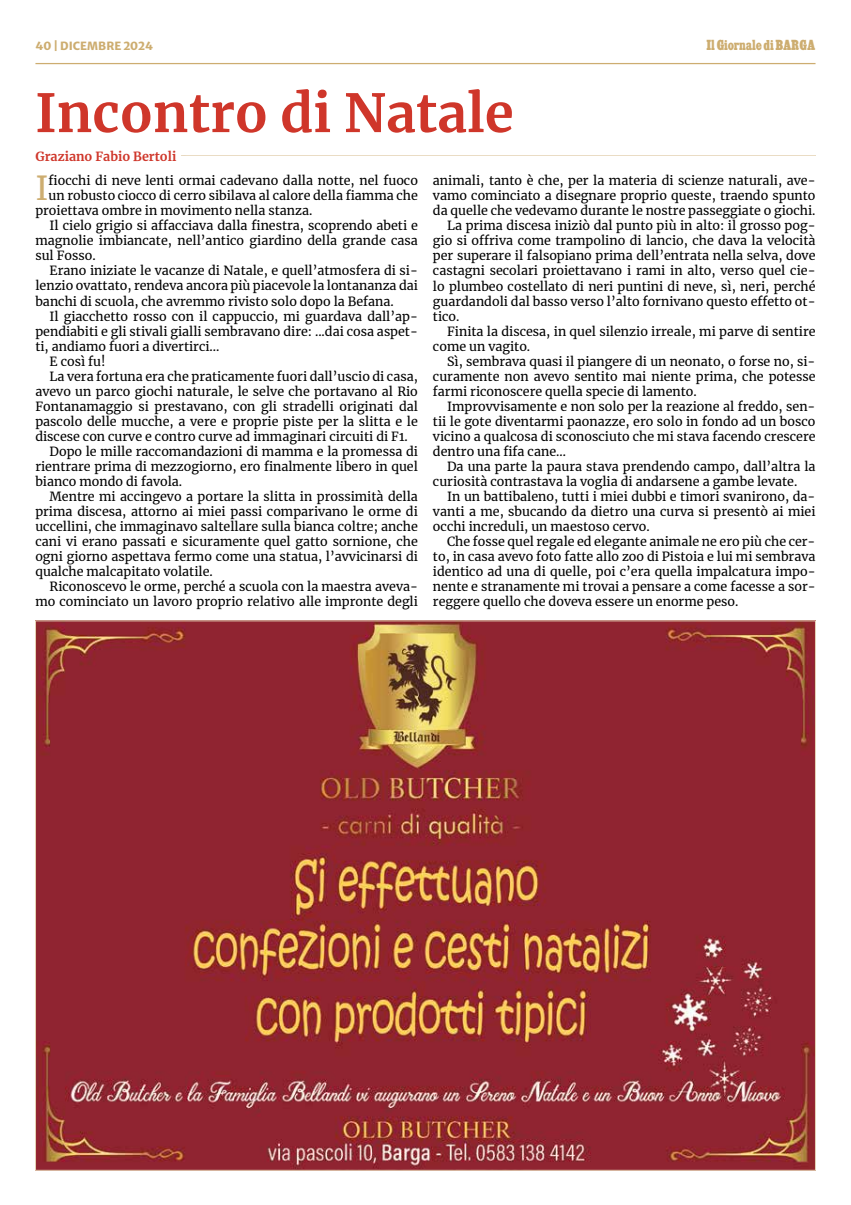
<style>
.page{position:relative;width:851px;height:1205px;background:#fff}
.page>*{position:absolute;margin:0;border:0;box-sizing:border-box;transform-origin:0 0}
.t1{font:700 52.5px "Merriweather";color:#cf362a}
.t2{font:32.75px "Merriweather";color:#cdad70}
.t3{font:12.5px "Merriweather";color:#000}
.t4{font:700 12.5px "Merriweather";color:#cf362a}
.t5{font:11.25px "Cairo";color:#cdad70}
.t6{font:11.25px "Merriweather Sans";letter-spacing:.005em;color:#cdad70}
</style>
<div class="page">
<hr style="left:35px;top:63px;width:780px;height:1px;background:#cdad70">
<hr style="left:180px;top:153px;width:638px;height:3px;background:#000;opacity:.5">
<img style="left:37px;top:622px;width:776px;height:546px">
<p class="t6" style="left:35px;top:37px;width:119px">40 | DICEMBRE 2024</p>
<p class="t5" style="left:706px;top:40px;width:110px">Il Giornale di BARGA</p>
<h1 class="t1" style="left:35px;top:77px;width:480px">Incontro di Natale</h1>
<p class="t4" style="left:35px;top:148px;width:142px">Graziano Fabio Bertoli</p>
<h2 class="t2" style="left:35px;top:166px;width:15px">I</h2>
<p class="t3" style="left:49px;top:172px;width:371px">fiocchi di neve lenti ormai cadevano dalla notte, nel fuoco</p>
<p class="t3" style="left:433px;top:172px;width:384px">animali, tanto è che, per la materia di scienze naturali, ave-</p>
<p class="t3" style="left:433px;top:187px;width:384px">vamo cominciato a disegnare proprio queste, traendo spunto</p>
<p class="t3" style="left:433px;top:202px;width:384px">da quelle che vedevamo durante le nostre passeggiate o giochi.</p>
<p class="t3" style="left:447px;top:217px;width:370px">La prima discesa iniziò dal punto più in alto: il grosso pog-</p>
<p class="t3" style="left:433px;top:232px;width:384px">gio si offriva come trampolino di lancio, che dava la velocità</p>
<p class="t3" style="left:433px;top:247px;width:384px">per superare il falsopiano prima dell’entrata nella selva, dove</p>
<p class="t3" style="left:433px;top:262px;width:384px">castagni secolari proiettavano i rami in alto, verso quel cie-</p>
<p class="t3" style="left:433px;top:277px;width:384px">lo plumbeo costellato di neri puntini di neve, sì, neri, perché</p>
<p class="t3" style="left:433px;top:292px;width:384px">guardandoli dal basso verso l’alto fornivano questo effetto ot-</p>
<p class="t3" style="left:433px;top:307px;width:28px">tico.</p>
<p class="t3" style="left:447px;top:322px;width:370px">Finita la discesa, in quel silenzio irreale, mi parve di sentire</p>
<p class="t3" style="left:433px;top:337px;width:99px">come un vagito.</p>
<p class="t3" style="left:447px;top:352px;width:370px">Sì, sembrava quasi il piangere di un neonato, o forse no, si-</p>
<p class="t3" style="left:433px;top:367px;width:384px">curamente non avevo sentito mai niente prima, che potesse</p>
<p class="t3" style="left:433px;top:382px;width:265px">farmi riconoscere quella specie di lamento.</p>
<p class="t3" style="left:447px;top:397px;width:370px">Improvvisamente e non solo per la reazione al freddo, sen-</p>
<p class="t3" style="left:433px;top:412px;width:384px">tii le gote diventarmi paonazze, ero solo in fondo ad un bosco</p>
<p class="t3" style="left:433px;top:427px;width:384px">vicino a qualcosa di sconosciuto che mi stava facendo crescere</p>
<p class="t3" style="left:433px;top:442px;width:134px">dentro una fifa cane…</p>
<p class="t3" style="left:447px;top:457px;width:370px">Da una parte la paura stava prendendo campo, dall’altra la</p>
<p class="t3" style="left:433px;top:472px;width:366px">curiosità contrastava la voglia di andarsene a gambe levate.</p>
<p class="t3" style="left:447px;top:487px;width:370px">In un battibaleno, tutti i miei dubbi e timori svanirono, da-</p>
<p class="t3" style="left:433px;top:502px;width:384px">vanti a me, sbucando da dietro una curva si presentò ai miei</p>
<p class="t3" style="left:433px;top:517px;width:218px">occhi increduli, un maestoso cervo.</p>
<p class="t3" style="left:447px;top:532px;width:370px">Che fosse quel regale ed elegante animale ne ero più che cer-</p>
<p class="t3" style="left:433px;top:547px;width:384px">to, in casa avevo foto fatte allo zoo di Pistoia e lui mi sembrava</p>
<p class="t3" style="left:433px;top:562px;width:384px">identico ad una di quelle, poi c’era quella impalcatura impo-</p>
<p class="t3" style="left:433px;top:577px;width:384px">nente e stranamente mi trovai a pensare a come facesse a sor-</p>
<p class="t3" style="left:433px;top:592px;width:307px">reggere quello che doveva essere un enorme peso.</p>
<p class="t3" style="left:49px;top:187px;width:371px">un robusto ciocco di cerro sibilava al calore della fiamma che</p>
<p class="t3" style="left:35px;top:202px;width:278px">proiettava ombre in movimento nella stanza.</p>
<p class="t3" style="left:50px;top:217px;width:370px">Il cielo grigio si affacciava dalla finestra, scoprendo abeti e</p>
<p class="t3" style="left:35px;top:232px;width:384px">magnolie imbiancate, nell’antico giardino della grande casa</p>
<p class="t3" style="left:35px;top:247px;width:62px">sul Fosso.</p>
<p class="t3" style="left:50px;top:262px;width:370px">Erano iniziate le vacanze di Natale, e quell’atmosfera di si-</p>
<p class="t3" style="left:35px;top:277px;width:384px">lenzio ovattato, rendeva ancora più piacevole la lontananza dai</p>
<p class="t3" style="left:35px;top:292px;width:360px">banchi di scuola, che avremmo rivisto solo dopo la Befana.</p>
<p class="t3" style="left:50px;top:307px;width:370px">Il giacchetto rosso con il cappuccio, mi guardava dall’ap-</p>
<p class="t3" style="left:35px;top:322px;width:384px">pendiabiti e gli stivali gialli sembravano dire: ...dai cosa aspet-</p>
<p class="t3" style="left:35px;top:337px;width:186px">ti, andiamo fuori a divertirci...</p>
<p class="t3" style="left:50px;top:352px;width:57px">E così fu!</p>
<p class="t3" style="left:50px;top:367px;width:370px">La vera fortuna era che praticamente fuori dall’uscio di casa,</p>
<p class="t3" style="left:35px;top:382px;width:384px">avevo un parco giochi naturale, le selve che portavano al Rio</p>
<p class="t3" style="left:35px;top:397px;width:384px">Fontanamaggio si prestavano, con gli stradelli originati dal</p>
<p class="t3" style="left:35px;top:412px;width:384px">pascolo delle mucche, a vere e proprie piste per la slitta e le</p>
<p class="t3" style="left:35px;top:427px;width:374px">discese con curve e contro curve ad immaginari circuiti di F1.</p>
<p class="t3" style="left:50px;top:442px;width:370px">Dopo le mille raccomandazioni di mamma e la promessa di</p>
<p class="t3" style="left:35px;top:457px;width:384px">rientrare prima di mezzogiorno, ero finalmente libero in quel</p>
<p class="t3" style="left:35px;top:472px;width:148px">bianco mondo di favola.</p>
<p class="t3" style="left:50px;top:487px;width:370px">Mentre mi accingevo a portare la slitta in prossimità della</p>
<p class="t3" style="left:35px;top:502px;width:384px">prima discesa, attorno ai miei passi comparivano le orme di</p>
<p class="t3" style="left:35px;top:517px;width:384px">uccellini, che immaginavo saltellare sulla bianca coltre; anche</p>
<p class="t3" style="left:35px;top:532px;width:384px">cani vi erano passati e sicuramente quel gatto sornione, che</p>
<p class="t3" style="left:35px;top:547px;width:384px">ogni giorno aspettava fermo come una statua, l’avvicinarsi di</p>
<p class="t3" style="left:35px;top:562px;width:179px">qualche malcapitato volatile.</p>
<p class="t3" style="left:50px;top:577px;width:370px">Riconoscevo le orme, perché a scuola con la maestra aveva-</p>
<p class="t3" style="left:35px;top:592px;width:384px">mo cominciato un lavoro proprio relativo alle impronte degli</p>
</div>
